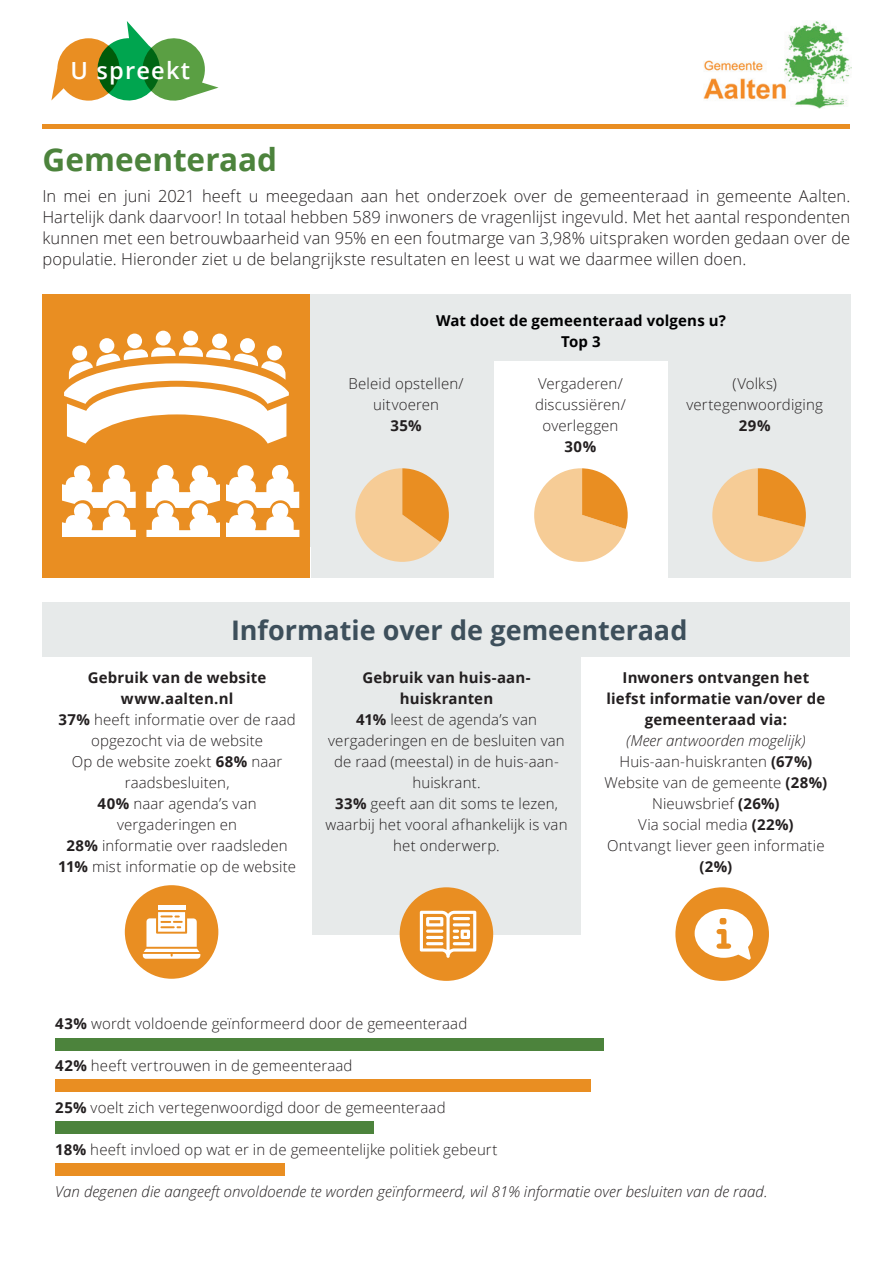
<style>
.page{position:relative;width:893px;height:1263px;background:#fff}
.page>*{position:absolute;margin:0;border:0;box-sizing:border-box;transform-origin:0 0}
.t1{font:700 31.5px "Open Sans";color:#4c833c}
.H2_blauw{font:700 27px "Open Sans";color:#3d4f5b}
.t2{font:600 23.7px "Open Sans";letter-spacing:.05em;color:#fff}
.inleiding{font:300 16.5px/21px "Open Sans";letter-spacing:.005em;color:#231f20;text-align:justify}
.tekst_centreren{font:300 15px/21px "Open Sans";letter-spacing:.01em;color:#231f20;text-align:center}
.tekst_bold{font:700 15px/21px "Open Sans";letter-spacing:.01em;color:#231f20;text-align:center}
.tekst_centreren-2{font:italic 300 15px "Open Sans";letter-spacing:.005em;color:#231f20}
.tekst{font:300 15px/21px "Open Sans";letter-spacing:.01em;color:#231f20;text-align:center}
.tekst_bold-2{font:700 15px "Open Sans";letter-spacing:.01em;color:#000001}
.tekst_bold-3{font:italic 300 15px "Open Sans";letter-spacing:.005em;color:#231f20}
.tekst-2{font:700 15px "Open Sans";color:#231f20}
.s1{font-weight:700}
</style>
<div class="page">
<div style="left:43px;top:603px;width:807px;height:332px;background:#e7eaea"></div>
<div style="left:43px;top:657px;width:269px;height:283px;background:#fff"></div>
<div style="left:581px;top:657px;width:270px;height:293px;background:#fff"></div>
<div style="left:42px;top:294px;width:808px;height:252px;background:#e7eaea"></div>
<div style="left:311px;top:361px;width:539px;height:189px;background:#fff"></div>
<div style="left:311px;top:361px;width:182px;height:217px;background:#e7eaea"></div>
<div style="left:668px;top:361px;width:182px;height:217px;background:#e7eaea"></div>
<svg style="left:355px;top:468px;width:94px;height:94px"></svg>
<div style="left:125px;top:885px;width:93px;height:94px;background:#e98e22;border-radius:50%"></div>
<div style="left:158px;top:905px;width:27px;height:5px;background:#fff"></div>
<svg style="left:143px;top:912px;width:57px;height:47px"></svg>
<div style="left:400px;top:887px;width:93px;height:94px;background:#e98e22;border-radius:50%"></div>
<svg style="left:420px;top:911px;width:56px;height:47px"></svg>
<div style="left:675px;top:887px;width:94px;height:94px;background:#e98e22;border-radius:50%"></div>
<svg style="left:695px;top:909px;width:58px;height:51px"></svg>
<svg style="left:534px;top:468px;width:94px;height:94px"></svg>
<svg style="left:712px;top:468px;width:94px;height:94px"></svg>
<div style="left:43px;top:294px;width:267px;height:284px;background:#e98e22"></div>
<div style="left:156px;top:331px;width:15px;height:15px;background:#fff;border-radius:50%"></div>
<div style="left:183px;top:331px;width:15px;height:15px;background:#fff;border-radius:50%"></div>
<div style="left:127px;top:334px;width:15px;height:14px;background:#fff;border-radius:50%"></div>
<div style="left:72px;top:346px;width:15px;height:14px;background:#fff;border-radius:50%"></div>
<div style="left:99px;top:338px;width:15px;height:15px;background:#fff;border-radius:50%"></div>
<div style="left:212px;top:334px;width:15px;height:14px;background:#fff;border-radius:50%"></div>
<div style="left:267px;top:346px;width:15px;height:14px;background:#fff;border-radius:50%"></div>
<div style="left:240px;top:338px;width:15px;height:15px;background:#fff;border-radius:50%"></div>
<svg style="left:64px;top:347px;width:225px;height:97px"></svg>
<svg style="left:63px;top:464px;width:73px;height:72px"></svg>
<svg style="left:146px;top:464px;width:73px;height:72px"></svg>
<svg style="left:226px;top:464px;width:73px;height:72px"></svg>
<div style="left:55px;top:1038px;width:549px;height:13px;background:#4c833c"></div>
<div style="left:55px;top:1079px;width:536px;height:13px;background:#e98e22"></div>
<div style="left:55px;top:1121px;width:319px;height:13px;background:#4c833c"></div>
<div style="left:55px;top:1163px;width:230px;height:13px;background:#e98e22"></div>
<hr style="left:43px;top:124px;width:807px;height:4px;background:#e98e22">
<svg style="left:51px;top:21px;width:168px;height:80px"></svg>
<img style="left:704px;top:21px;width:147px;height:88px">
<p class="t2" style="left:70px;top:54px;width:121px">U spreekt</p>
<p class="t1" style="left:43px;top:137px;width:236px">Gemeenteraad</p>
<p class="inleiding" style="left:42px;top:185px;width:809px">In mei en juni 2021 heeft u meegedaan aan het onderzoek over de gemeenteraad in gemeente Aalten.<br>Hartelijk dank daarvoor! In totaal hebben 589 inwoners de vragenlijst ingevuld. Met het aantal respondenten kunnen met een betrouwbaarheid van 95% en een foutmarge van 3,98% uitspraken worden gedaan over de populatie. Hieronder ziet u de belangrijkste resultaten en leest u wat we daarmee willen doen.</p>
<p class="tekst_bold-2" style="left:436px;top:309px;width:291px">Wat doet de gemeenteraad volgens u?</p>
<p class="tekst_bold-2" style="left:561px;top:330px;width:41px">Top 3</p>
<p class="tekst" style="left:349px;top:372px;width:117px">Beleid opstellen/ uitvoeren</p>
<p class="tekst-2" style="left:391px;top:414px;width:33px">35%</p>
<p class="tekst" style="left:535px;top:372px;width:92px">Vergaderen/ discussiëren/ overleggen</p>
<p class="tekst-2" style="left:565px;top:435px;width:33px">30%</p>
<p class="tekst" style="left:686px;top:372px;width:138px">(Volks) vertegenwoordiging<br><span class="s1">29%</span></p>
<h2 class="H2_blauw" style="left:231px;top:611px;width:458px">Informatie over de gemeenteraad</h2>
<p class="tekst_bold" style="left:88px;top:666px;width:180px">Gebruik van de website</p>
<p class="tekst_bold" style="left:121px;top:687px;width:114px">www.aalten.nl</p>
<p class="tekst_centreren" style="left:58px;top:708px;width:239px"><span class="s1">37%</span> heeft informatie over de raad opgezocht via de website</p>
<p class="tekst_centreren" style="left:72px;top:750px;width:212px">Op de website zoekt <span class="s1">68%</span> naar raadsbesluiten,</p>
<p class="tekst_centreren" style="left:98px;top:792px;width:160px"><span class="s1">40%</span> naar agenda’s van vergaderingen en</p>
<p class="tekst_centreren" style="left:66px;top:834px;width:223px"><span class="s1">28%</span> informatie over raadsleden</p>
<p class="tekst_centreren" style="left:58px;top:855px;width:239px"><span class="s1">11%</span> mist informatie op de website</p>
<p class="tekst_bold" style="left:362px;top:666px;width:170px">Gebruik van huis-aan&shy;huiskranten</p>
<p class="tekst_centreren" style="left:328px;top:708px;width:238px"><span class="s1">41%</span> leest de agenda’s van vergaderingen en de besluiten van de raad (meestal) in de huis-aan&shy;huiskrant.</p>
<p class="tekst_centreren" style="left:325px;top:792px;width:244px"><span class="s1">33%</span> geeft aan dit soms te lezen, waarbij het vooral afhankelijk is van het onderwerp.</p>
<p class="tekst_bold" style="left:606px;top:666px;width:220px">Inwoners ontvangen het liefst informatie van/over de gemeenteraad via:</p>
<p class="tekst_bold-3" style="left:626px;top:730px;width:181px">(Meer antwoorden mogelijk)</p>
<p class="tekst_centreren" style="left:619px;top:750px;width:194px">Huis-aan-huiskranten <span class="s1">(67%)</span></p>
<p class="tekst_centreren" style="left:605px;top:771px;width:224px">Website van de gemeente <span class="s1">(28%)</span></p>
<p class="tekst_centreren" style="left:652px;top:792px;width:129px">Nieuwsbrief <span class="s1">(26%)</span></p>
<p class="tekst_centreren" style="left:638px;top:813px;width:157px">Via social media <span class="s1">(22%)</span></p>
<p class="tekst_centreren" style="left:607px;top:834px;width:219px">Ontvangt liever geen informatie <span class="s1">(2%)</span></p>
<p class="tekst_centreren" style="left:55px;top:1013px;width:413px"><span class="s1">43%</span> wordt voldoende geïnformeerd door de gemeenteraad</p>
<p class="tekst_centreren" style="left:55px;top:1055px;width:299px"><span class="s1">42%</span> heeft vertrouwen in de gemeenteraad</p>
<p class="tekst_centreren" style="left:55px;top:1097px;width:392px"><span class="s1">25%</span> voelt zich vertegenwoordigd door de gemeenteraad</p>
<p class="tekst_centreren" style="left:55px;top:1139px;width:444px"><span class="s1">18%</span> heeft invloed op wat er in de gemeentelijke politiek gebeurt</p>
<p class="tekst_centreren-2" style="left:55px;top:1181px;width:714px">Van degenen die aangeeft onvoldoende te worden geïnformeerd, wil 81% informatie over besluiten van de raad.</p>
</div>
